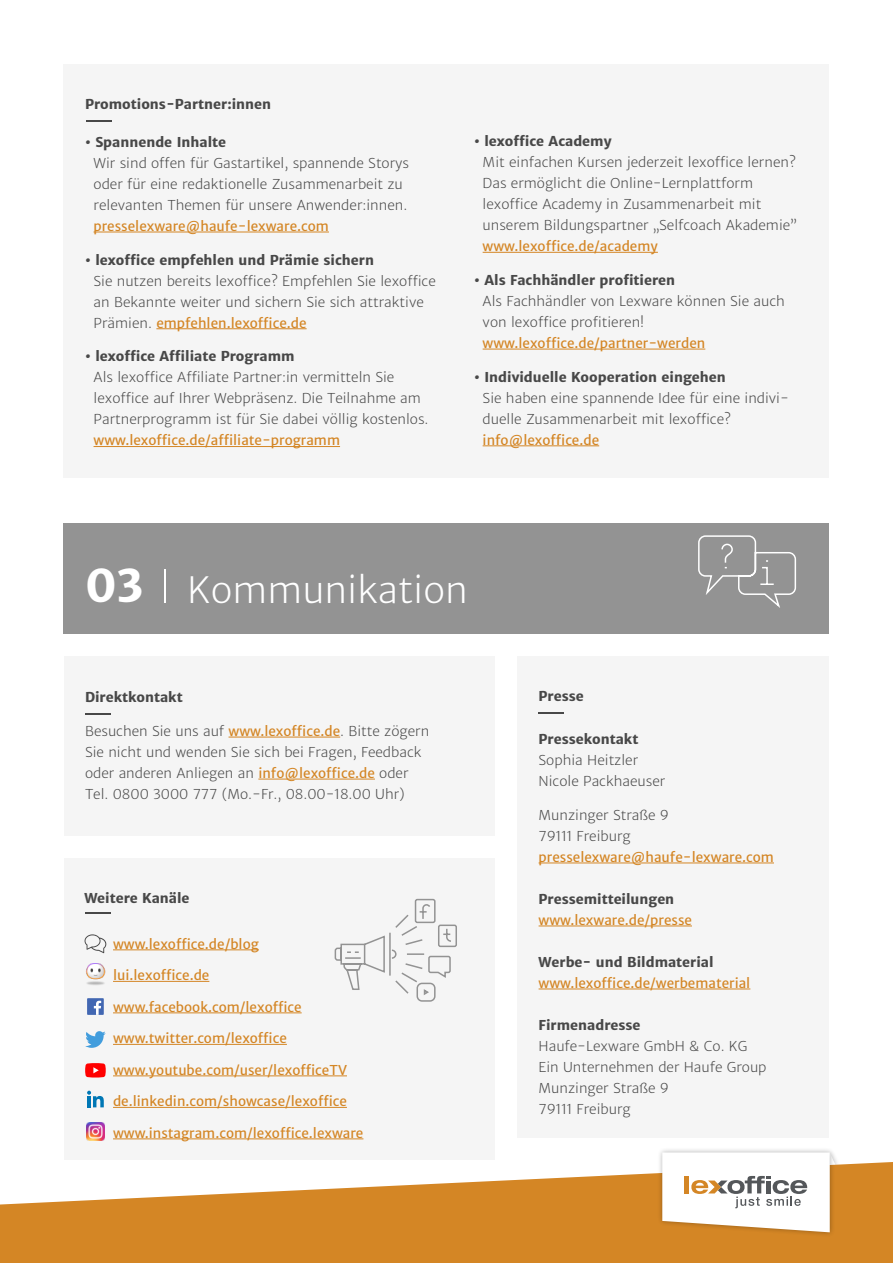
<style>
.page{position:relative;width:893px;height:1263px;background:#fff}
.page>*{position:absolute;margin:0;border:0;box-sizing:border-box;transform-origin:0 0}
.t1{font:700 45px "Haufe Merriweather Sans";color:#fff}
.t2{font:36px "Haufe Merriweather Sans X Lt";color:#fff}
.t3{font:13.5px/21px "Haufe Merriweather Sans X Lt";color:#484848}
.t4{font:13.5px/21px "Haufe Merriweather Sans";color:#d48625}
.t5{font:700 13.5px "Haufe Merriweather Sans";color:#484848}
.s1{font-family:"Haufe Merriweather Sans";font-weight:700}
.s2{font-family:"Haufe Merriweather Sans";color:#d48625}
.s3{font-family:"Haufe Merriweather Sans X Lt";color:#484848}
.s4{font-weight:700;color:#484848}
</style>
<div class="page">
<div style="left:518px;top:657px;width:311px;height:481px;background:#f5f5f5"></div>
<div style="left:64px;top:858px;width:430px;height:302px;background:#f5f5f5"></div>
<div style="left:64px;top:657px;width:430px;height:179px;background:#f5f5f5"></div>
<svg style="left:0;top:1162px;width:893px;height:101px;fill:#d48625"></svg>
<div style="left:657px;top:1147px;width:178px;height:90px;background:#000;opacity:.3"></div>
<svg style="left:662px;top:1152px;width:174px;height:80px"></svg>
<hr style="left:539px;top:863px;width:235px;height:1px;background:#d48625">
<hr style="left:539px;top:926px;width:153px;height:1px;background:#d48625">
<hr style="left:539px;top:989px;width:211px;height:1px;background:#d48625">
<hr style="left:229px;top:737px;width:111px;height:1px;background:#d48625">
<hr style="left:258px;top:779px;width:117px;height:1px;background:#d48625">
<svg style="left:539px;top:712px;width:25px;height:1px"></svg>
<hr style="left:85px;top:713px;width:26px;height:2px;background:#484848">
<hr style="left:85px;top:912px;width:26px;height:2px;background:#484848">
<div style="left:64px;top:523px;width:765px;height:111px;background:#939393"></div>
<hr style="left:164px;top:569px;width:2px;height:34px;background:#fff">
<div style="left:64px;top:64px;width:765px;height:413px;background:#f5f5f5"></div>
<hr style="left:94px;top:232px;width:235px;height:1px;background:#d48625">
<hr style="left:156px;top:328px;width:151px;height:1px;background:#d48625">
<hr style="left:94px;top:446px;width:246px;height:1px;background:#d48625">
<hr style="left:87px;top:120px;width:25px;height:2px;background:#484848">
<hr style="left:113px;top:949px;width:146px;height:1px;background:#d48625">
<hr style="left:113px;top:981px;width:96px;height:1px;background:#d48625">
<hr style="left:113px;top:1012px;width:189px;height:1px;background:#d48625">
<hr style="left:113px;top:1044px;width:174px;height:1px;background:#d48625">
<hr style="left:113px;top:1075px;width:234px;height:1px;background:#d48625">
<hr style="left:113px;top:1107px;width:234px;height:1px;background:#d48625">
<hr style="left:113px;top:1138px;width:250px;height:1px;background:#d48625">
<img style="left:86px;top:963px;width:20px;height:22px">
<div style="left:87px;top:998px;width:17px;height:17px;background:#4267b2"></div>
<svg style="left:94px;top:1001px;width:7px;height:14px"></svg>
<svg style="left:85px;top:1031px;width:21px;height:17px"></svg>
<svg style="left:85px;top:1063px;width:21px;height:14px"></svg>
<svg style="left:87px;top:1091px;width:17px;height:16px"></svg>
<svg style="left:85px;top:934px;width:21px;height:19px"></svg>
<svg style="left:698px;top:535px;width:99px;height:73px"></svg>
<svg style="left:334px;top:898px;width:123px;height:104px"></svg>
<hr style="left:483px;top:252px;width:175px;height:1px;background:#d48625">
<hr style="left:483px;top:349px;width:222px;height:1px;background:#d48625">
<hr style="left:483px;top:445px;width:116px;height:1px;background:#d48625">
<img style="left:86px;top:1122px;width:19px;height:19px">
<p class="t5" style="left:85px;top:96px;width:188px">Promotions-Partner:innen</p>
<p class="t3" style="left:94px;top:132px;width:317px;text-indent:-9px"><span class="s1">• Spannende Inhalte<br></span>Wir sind offen für Gastartikel, spannende Storys oder für eine redaktionelle Zusammenarbeit zu relevanten Themen für unsere Anwender:innen. <span class="s2">presselexware@haufe-lexware.com</span></p>
<p class="t3" style="left:94px;top:249px;width:344px;text-indent:-9px"><span class="s1">• lexoffice empfehlen und Prämie sichern<br></span>Sie nutzen bereits lexoffice? Empfehlen Sie lexoffice an Bekannte weiter und sichern Sie sich attraktive Prämien. <span class="s2">empfehlen.lexoffice.de</span></p>
<p class="t3" style="left:94px;top:346px;width:336px;text-indent:-9px"><span class="s1">• lexoffice Affiliate Programm<br></span>Als lexoffice Affiliate Partner:in vermitteln Sie lexoffice auf Ihrer Webpräsenz. Die Teilnahme am Partnerprogramm ist für Sie dabei völlig kostenlos. <span class="s2">www.lexoffice.de/affiliate-programm</span></p>
<p class="t3" style="left:483px;top:131px;width:315px;text-indent:-9px"><span class="s1">• lexoffice Academy<br></span>Mit einfachen Kursen jederzeit lexoffice lernen?<br>Das ermöglicht die Online-Lernplattform lexoffice Academy in Zusammenarbeit mit unserem Bildungspartner „Selfcoach Akademie” <span class="s2">www.lexoffice.de/academy</span></p>
<p class="t3" style="left:483px;top:270px;width:304px;text-indent:-9px"><span class="s1">• Als Fachhändler profitieren<br></span>Als Fachhändler von Lexware können Sie auch von lexoffice profitieren! <span class="s2">www.lexoffice.de/partner-werden</span></p>
<p class="t3" style="left:483px;top:366px;width:308px;text-indent:-9px"><span class="s1">• Individuelle Kooperation eingehen<br></span>Sie haben eine spannende Idee für eine indivi&shy;duelle Zusammenarbeit mit lexoffice? <span class="s2">info@lexoffice.de</span></p>
<p class="t1" style="left:85px;top:558px;width:60px">03</p>
<p class="t2" style="left:187px;top:568px;width:282px">Kommunikation</p>
<p class="t5" style="left:85px;top:689px;width:99px">Direktkontakt</p>
<p class="t3" style="left:85px;top:721px;width:346px">Besuchen Sie uns auf <span class="s2">www.lexoffice.de</span>. Bitte zögern Sie nicht und wenden Sie sich bei Fragen, Feedback oder anderen Anliegen an <span class="s2">info@lexoffice.de</span> oder Tel. 0800 3000 777 (Mo.-Fr., 08.00-18.00 Uhr)</p>
<p class="t5" style="left:84px;top:890px;width:107px">Weitere Kanäle</p>
<p class="t4" style="left:113px;top:933px;width:147px">www.lexoffice.de/blog</p>
<p class="t4" style="left:113px;top:965px;width:98px">lui.lexoffice.de</p>
<p class="t4" style="left:113px;top:996px;width:190px">www.facebook.com/lexoffice</p>
<p class="t4" style="left:113px;top:1028px;width:175px">www.twitter.com/lexoffice</p>
<p class="t4" style="left:113px;top:1059px;width:235px">www.youtube.com/user/lexofficeTV</p>
<p class="t4" style="left:113px;top:1091px;width:235px">de.linkedin.com/showcase/lexoffice</p>
<p class="t4" style="left:113px;top:1122px;width:252px">www.instagram.com/lexoffice.lexware</p>
<p class="t5" style="left:539px;top:688px;width:47px">Presse</p>
<p class="t3" style="left:539px;top:729px;width:128px"><span class="s1">Pressekontakt<br></span>Sophia Heitzler<br>Nicole Packhaeuser</p>
<p class="t4" style="left:539px;top:804px;width:237px"><span class="s3">Munzinger Straße 9<br>79111 Freiburg </span>presselexware@haufe-lexware.com</p>
<p class="t4" style="left:539px;top:888px;width:155px"><span class="s4">Pressemitteilungen </span>www.lexware.de/presse</p>
<p class="t4" style="left:539px;top:951px;width:213px"><span class="s4">Werbe- und Bildmaterial </span>www.lexoffice.de/werbematerial</p>
<p class="t3" style="left:539px;top:1015px;width:229px"><span class="s1">Firmenadresse<br></span>Haufe-Lexware GmbH &amp; Co. KG<br>Ein Unternehmen der Haufe Group<br>Munzinger Straße 9<br>79111 Freiburg</p>
</div>
